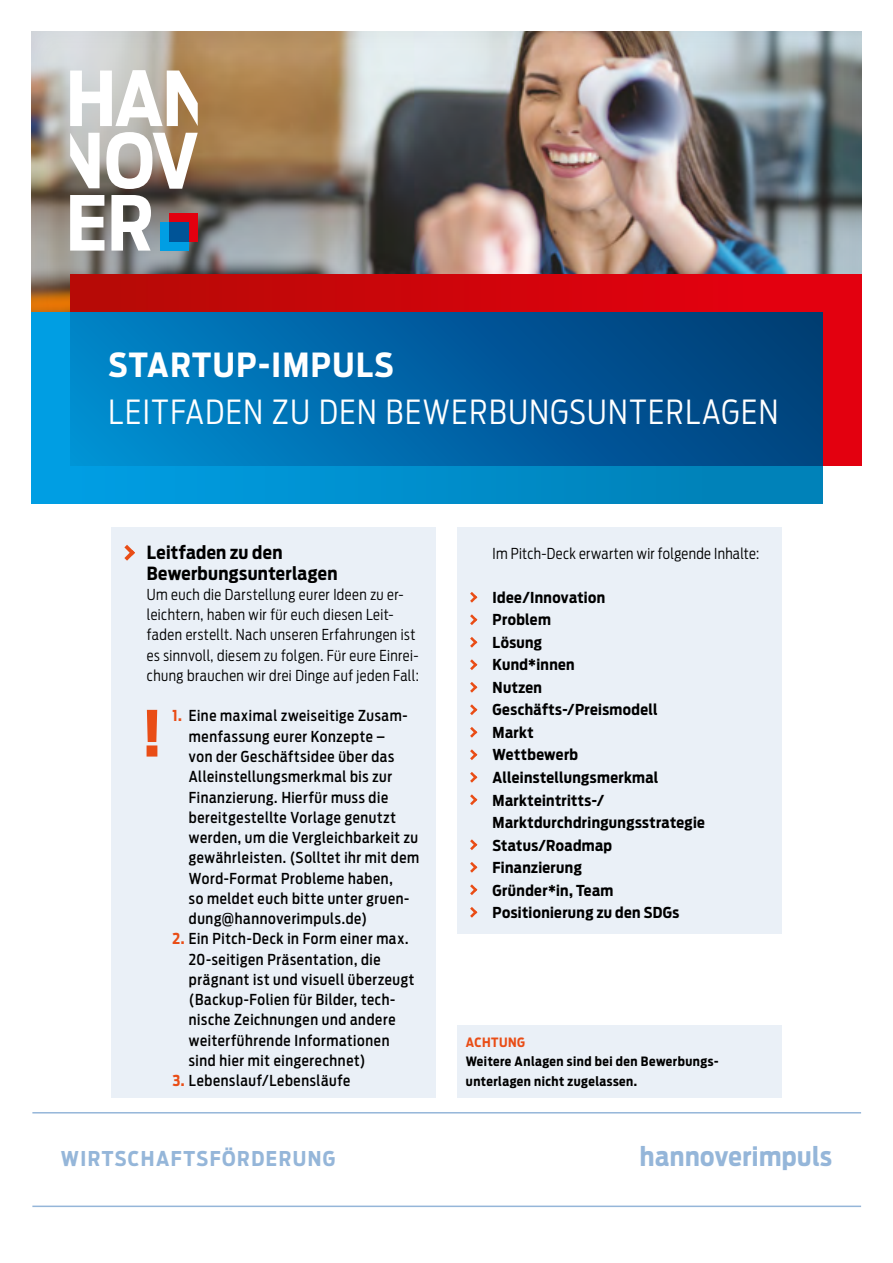
<style>
.page{position:relative;width:893px;height:1263px;background:#fff}
.page>*{position:absolute;margin:0;border:0;box-sizing:border-box;transform-origin:0 0}
.t1{font:700 63px "Antenna Condensed";color:#e94d16}
.t2{font:300 33px "Antenna Condensed";letter-spacing:.05em;color:#fff}
.t3{font:700 33px "Antenna Condensed";letter-spacing:.05em;color:#fff}
.t4{font:700 26.1px "Antenna Condensed";letter-spacing:.02em;color:#95b6d9}
.t5{font:700 20.25px "Antenna Condensed";letter-spacing:.075em;color:#95b6d9}
.t6{font:700 18px/20.2px "Antenna Condensed";letter-spacing:.015em;color:#000}
.t7{font:500 15px/20.2px "Antenna Condensed";letter-spacing:.045em;color:#000}
.t8{font:300 15px/20.2px "Antenna Condensed";letter-spacing:.03em;color:#000}
.t9{font:700 15px/22.5px "Antenna Condensed";letter-spacing:.025em;color:#000}
.t10{font:700 12.75px/20.2px "Antenna Condensed";letter-spacing:.04em;color:#000}
.t11{font:700 12.75px "Antenna Condensed";letter-spacing:.04em;color:#e94d16}
.s1{font-weight:700;color:#e94d16}
</style>
<div class="page">
<div style="left:19px;top:31px;width:855px;height:326px;background:#000;opacity:.05"></div>
<div style="left:160px;top:222px;width:29px;height:29px;background:#009ee3"></div>
<div style="left:169px;top:213px;width:29px;height:28px;background:#e3000f"></div>
<div style="left:169px;top:222px;width:20px;height:19px;background:#005497"></div>
<svg style="left:70px;top:195px;width:35px;height:56px"></svg>
<svg style="left:111px;top:195px;width:40px;height:56px"></svg>
<svg style="left:70px;top:133px;width:30px;height:55px"></svg>
<svg style="left:106px;top:132px;width:92px;height:57px"></svg>
<svg style="left:70px;top:70px;width:128px;height:56px"></svg>
<div style="left:112px;top:528px;width:324px;height:570px;background:#eaf0f7"></div>
<svg style="left:124px;top:545px;width:11px;height:16px"></svg>
<div style="left:457px;top:528px;width:325px;height:406px;background:#eaf0f7"></div>
<svg style="left:470px;top:592px;width:7px;height:11px"></svg>
<svg style="left:470px;top:614px;width:7px;height:11px"></svg>
<svg style="left:470px;top:637px;width:7px;height:11px"></svg>
<svg style="left:470px;top:659px;width:7px;height:11px"></svg>
<svg style="left:470px;top:682px;width:7px;height:11px"></svg>
<svg style="left:470px;top:704px;width:7px;height:11px"></svg>
<svg style="left:470px;top:727px;width:7px;height:11px"></svg>
<svg style="left:470px;top:749px;width:7px;height:11px"></svg>
<svg style="left:470px;top:772px;width:7px;height:11px"></svg>
<svg style="left:470px;top:794px;width:7px;height:11px"></svg>
<svg style="left:470px;top:839px;width:7px;height:11px"></svg>
<svg style="left:470px;top:862px;width:7px;height:11px"></svg>
<svg style="left:470px;top:884px;width:7px;height:11px"></svg>
<svg style="left:470px;top:907px;width:7px;height:11px"></svg>
<svg style="left:70px;top:274px;width:791px;height:192px;background:#cd050e"></svg>
<div style="left:32px;top:313px;width:791px;height:191px;background:linear-gradient(to right,#009fe5,#007fb4)"></div>
<div style="left:70px;top:313px;width:753px;height:153px;background:linear-gradient(to right,#0089cd,#003c78)"></div>
<hr style="left:32px;top:1112px;width:829px;height:1px;background:#95b6d9">
<hr style="left:32px;top:1205px;width:829px;height:2px;background:#95b6d9">
<div style="left:457px;top:1025px;width:325px;height:73px;background:#eaf0f7"></div>
<h2 class="t3" style="left:108px;top:343px;width:287px">STARTUP-IMPULS</h2>
<h2 class="t2" style="left:108px;top:391px;width:672px">LEITFADEN ZU DEN BEWERBUNGSUNTERLAGEN</h2>
<p class="t6" style="left:147px;top:543px;width:192px">Leitfaden zu den<br>Bewerbungsunterlagen</p>
<p class="t8" style="left:147px;top:584px;width:273px">Um euch die Darstellung eurer Ideen zu er&shy;leichtern, haben wir für euch diesen Leit&shy;faden erstellt. Nach unseren Erfahrungen ist es sinnvoll, diesem zu folgen. Für eure Einrei&shy;chung brauchen wir drei Dinge auf jeden Fall:</p>
<p class="t7" style="left:189px;top:706px;width:232px;text-indent:-16px"><span class="s1">1.</span> Eine maximal zweiseitige Zusam&shy;menfassung eurer Konzepte –<br>von der Geschäftsidee über das<br>Alleinstellungsmerkmal bis zur<br>Finanzierung. Hierfür muss die bereitgestellte Vorlage genutzt werden, um die Vergleichbarkeit zu gewährleisten. (Solltet ihr mit dem<br>Word-Format Probleme haben,<br>so meldet euch bitte unter gruen&shy;dung@hannoverimpuls.de)</p>
<p class="t7" style="left:189px;top:928px;width:227px;text-indent:-16px"><span class="s1">2.</span> Ein Pitch-Deck in Form einer max.<br>20-seitigen Präsentation, die prägnant ist und visuell überzeugt (Backup-Folien für Bilder, tech&shy;nische Zeichnungen und andere weiterführende Informationen sind hier mit eingerechnet)</p>
<p class="t7" style="left:172px;top:1070px;width:180px"><span class="s1">3.</span> Lebenslauf/Lebensläufe</p>
<h1 class="t1" style="left:141px;top:691px;width:23px">!</h1>
<p class="t8" style="left:493px;top:543px;width:268px">Im Pitch-Deck erwarten wir folgende Inhalte:</p>
<p class="t9" style="left:493px;top:586px;width:214px">Idee/Innovation<br>Problem<br>Lösung<br>Kund*innen<br>Nutzen<br>Geschäfts-/Preismodell<br>Markt<br>Wettbewerb<br>Alleinstellungsmerkmal<br>Markteintritts-/<br>Marktdurchdringungsstrategie<br>Status/Roadmap<br>Finanzierung<br>Gründer*in, Team<br>Positionierung zu den SDGs</p>
<p class="t11" style="left:466px;top:1034px;width:61px">ACHTUNG</p>
<p class="t10" style="left:466px;top:1051px;width:254px">Weitere Anlagen sind bei den Bewerbungs&shy;unterlagen nicht zugelassen.</p>
<h3 class="t5" style="left:61px;top:1145px;width:276px">WIRTSCHAFTSFÖRDERUNG</h3>
<h3 class="t4" style="left:640px;top:1139px;width:193px">hannoverimpuls</h3>
</div>
